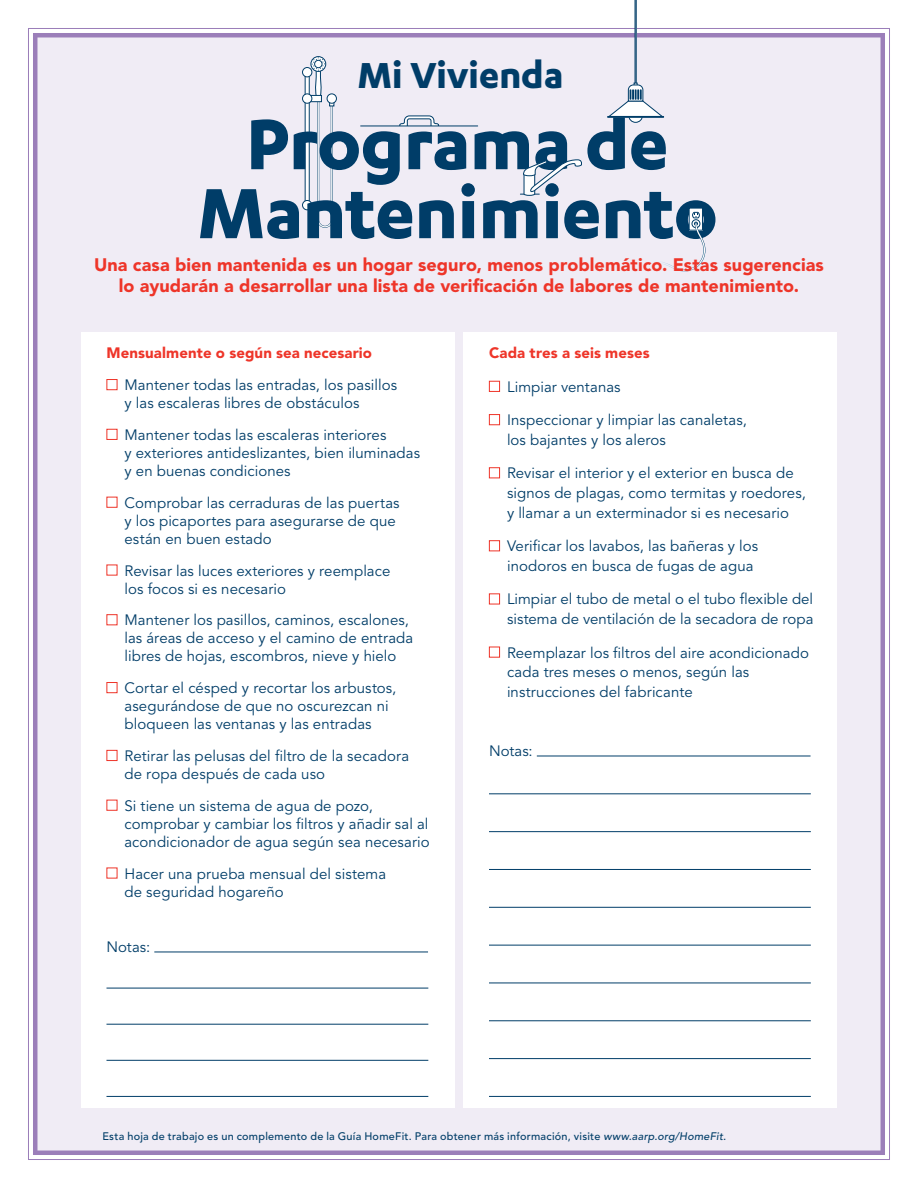
<style>
.page{position:relative;width:918px;height:1188px;background:#fff}
.page>*{position:absolute;margin:0;border:0;box-sizing:border-box;transform-origin:0 0}
.t1{font:700 82.5px/69px "Karbon";letter-spacing:-.01em;color:#003d68;text-align:center}
.t2{font:700 42px "Karbon";letter-spacing:-.005em;color:#003d68}
.t3{font:900 18px/21.6px "Avenir LT Std";letter-spacing:.005em;color:#ee3529;text-align:center}
.Body{font:15px/18.1px "Avenir LT Std";letter-spacing:.005em;color:#003d68}
.Body-2{font:900 15px "Avenir LT Std";letter-spacing:.005em;color:#ee3529}
.t4{font:500 10.8px "Avenir LT Std";letter-spacing:.025em;color:#003d68}
.s1{font-style:italic}
</style>
<div class="page">
<div style="left:33px;top:33px;width:852px;height:1122px;background:#f0ecf5"></div>
<div style="left:309px;top:95px;width:13px;height:7px;border:1px solid #003d68"></div>
<svg style="left:305px;top:74px;width:4px;height:131px"></svg>
<div style="left:303px;top:68px;width:9px;height:9px;background:#fff;border-radius:50%"></div>
<div style="left:302px;top:67px;width:10px;height:10px;border:1px solid #003d68;border-radius:50%"></div>
<div style="left:303px;top:94px;width:9px;height:9px;background:#fff;border-radius:50%"></div>
<div style="left:302px;top:93px;width:10px;height:11px;border:1px solid #003d68;border-radius:50%"></div>
<div style="left:303px;top:200px;width:9px;height:10px;background:#fff;border-radius:50%"></div>
<div style="left:302px;top:200px;width:10px;height:10px;border:1px solid #003d68;border-radius:50%"></div>
<div style="left:327px;top:93px;width:10px;height:11px;border:1px solid #003d68;border-radius:50%"></div>
<div style="left:311px;top:56px;width:15px;height:16px;border:1px solid #003d68;border-radius:50%"></div>
<svg style="left:312px;top:57px;width:22px;height:172px;background:#d9dde8"></svg>
<div style="left:629px;top:109px;width:14px;height:13px;background:#fff;border-radius:50%"></div>
<div style="left:629px;top:108px;width:14px;height:15px;border:1px solid #003d68;border-radius:50%"></div>
<svg style="left:691px;top:210px;width:10px;height:2px"></svg>
<svg style="left:399px;top:115px;width:40px;height:11px"></svg>
<svg style="left:520px;top:159px;width:62px;height:37px;background:#d9dde7"></svg>
<hr style="left:361px;top:126px;width:117px;height:1px;background:#003d68">
<svg style="left:652px;top:212px;width:53px;height:59px;background:#e5e4ee"></svg>
<svg style="left:607px;top:0;width:57px;height:116px"></svg>
<div style="left:607px;top:116px;width:57px;height:2px;border:1px solid #003d68"></div>
<div style="left:464px;top:333px;width:373px;height:775px;background:#fff"></div>
<div style="left:489px;top:381px;width:11px;height:11px;background:#fff;border:1px solid #ee3529"></div>
<div style="left:489px;top:414px;width:11px;height:11px;background:#fff;border:1px solid #ee3529"></div>
<div style="left:489px;top:467px;width:11px;height:11px;background:#fff;border:1px solid #ee3529"></div>
<div style="left:489px;top:540px;width:11px;height:11px;background:#fff;border:1px solid #ee3529"></div>
<div style="left:489px;top:593px;width:11px;height:11px;background:#fff;border:1px solid #ee3529"></div>
<div style="left:489px;top:647px;width:11px;height:11px;background:#fff;border:1px solid #ee3529"></div>
<hr style="left:537px;top:756px;width:274px;height:1px;background:#003d68">
<hr style="left:489px;top:793px;width:322px;height:1px;background:#003d68">
<hr style="left:489px;top:831px;width:322px;height:1px;background:#003d68">
<hr style="left:489px;top:869px;width:322px;height:1px;background:#003d68">
<hr style="left:489px;top:907px;width:322px;height:1px;background:#003d68">
<hr style="left:489px;top:945px;width:322px;height:1px;background:#003d68">
<hr style="left:489px;top:983px;width:322px;height:1px;background:#003d68">
<hr style="left:489px;top:1020px;width:322px;height:1px;background:#003d68">
<hr style="left:489px;top:1058px;width:322px;height:1px;background:#003d68">
<hr style="left:489px;top:1096px;width:322px;height:1px;background:#003d68">
<div style="left:81px;top:333px;width:373px;height:775px;background:#fff"></div>
<div style="left:106px;top:379px;width:11px;height:11px;background:#fff;border:1px solid #ee3529"></div>
<div style="left:106px;top:429px;width:11px;height:11px;background:#fff;border:1px solid #ee3529"></div>
<div style="left:106px;top:497px;width:11px;height:11px;background:#fff;border:1px solid #ee3529"></div>
<svg style="left:106px;top:565px;width:11px;height:11px"></svg>
<div style="left:106px;top:614px;width:11px;height:11px;background:#fff;border:1px solid #ee3529"></div>
<div style="left:106px;top:682px;width:11px;height:11px;background:#fff;border:1px solid #ee3529"></div>
<div style="left:106px;top:750px;width:11px;height:11px;background:#fff;border:1px solid #ee3529"></div>
<div style="left:106px;top:800px;width:11px;height:11px;background:#fff;border:1px solid #ee3529"></div>
<svg style="left:106px;top:868px;width:11px;height:11px"></svg>
<hr style="left:154px;top:952px;width:274px;height:1px;background:#003d68">
<hr style="left:106px;top:988px;width:322px;height:1px;background:#003d68">
<hr style="left:106px;top:1024px;width:322px;height:1px;background:#003d68">
<hr style="left:106px;top:1060px;width:322px;height:1px;background:#003d68">
<hr style="left:106px;top:1096px;width:322px;height:1px;background:#003d68">
<p class="t2" style="left:358px;top:51px;width:207px">Mi Vivienda</p>
<p class="t1" style="left:197px;top:107px;width:522px">Programa de<br>Mantenimiento</p>
<p class="t3" style="left:94px;top:253px;width:731px">Una casa bien mantenida es un hogar seguro, menos problemático. Estas sugerencias lo ayudarán a desarrollar una lista de verificación de labores de mantenimiento.</p>
<p class="Body-2" style="left:106px;top:344px;width:267px">Mensualmente o según sea necesario</p>
<p class="Body" style="left:124px;top:376px;width:274px">Mantener todas las entradas, los pasillos y las escaleras libres de obstáculos</p>
<p class="Body" style="left:124px;top:426px;width:297px">Mantener todas las escaleras interiores<br>y exteriores antideslizantes, bien iluminadas y en buenas condiciones</p>
<p class="Body" style="left:124px;top:494px;width:277px">Comprobar las cerraduras de las puertas y los picaportes para asegurarse de que están en buen estado</p>
<p class="Body" style="left:124px;top:562px;width:267px">Revisar las luces exteriores y reemplace los focos si es necesario</p>
<p class="Body" style="left:124px;top:611px;width:290px">Mantener los pasillos, caminos, escalones, las áreas de acceso y el camino de entrada libres de hojas, escombros, nieve y hielo</p>
<p class="Body" style="left:124px;top:679px;width:273px">Cortar el césped y recortar los arbustos, asegurándose de que no oscurezcan ni bloqueen las ventanas y las entradas</p>
<p class="Body" style="left:124px;top:747px;width:286px">Retirar las pelusas del filtro de la secadora de ropa después de cada uso</p>
<p class="Body" style="left:124px;top:797px;width:307px">Si tiene un sistema de agua de pozo, comprobar y cambiar los filtros y añadir sal al acondicionador de agua según sea necesario</p>
<p class="Body" style="left:124px;top:865px;width:263px">Hacer una prueba mensual del sistema de seguridad hogareño</p>
<p class="Body" style="left:106px;top:939px;width:45px">Notas:</p>
<p class="Body-2" style="left:489px;top:344px;width:162px">Cada tres a seis meses</p>
<p class="Body" style="left:507px;top:378px;width:115px">Limpiar ventanas</p>
<p class="Body" style="left:507px;top:410px;width:241px;line-height:19.8px">Inspeccionar y limpiar las canaletas, los bajantes y los aleros</p>
<p class="Body" style="left:507px;top:464px;width:300px;line-height:19.8px">Revisar el interior y el exterior en busca de signos de plagas, como termitas y roedores, y llamar a un exterminador si es necesario</p>
<p class="Body" style="left:507px;top:537px;width:253px;line-height:19.8px">Verificar los lavabos, las bañeras y los inodoros en busca de fugas de agua</p>
<p class="Body" style="left:507px;top:590px;width:308px;line-height:19.8px">Limpiar el tubo de metal o el tubo flexible del sistema de ventilación de la secadora de ropa</p>
<p class="Body" style="left:507px;top:643px;width:303px;line-height:19.8px">Reemplazar los filtros del aire acondicionado cada tres meses o menos, según las instrucciones del fabricante</p>
<p class="Body" style="left:489px;top:743px;width:45px">Notas:</p>
<p class="t4" style="left:102px;top:1130px;width:625px">Esta hoja de trabajo es un complemento de la Guía HomeFit. Para obtener más información, visite <span class="s1">www.aarp.org/HomeFit.</span></p>
</div>
